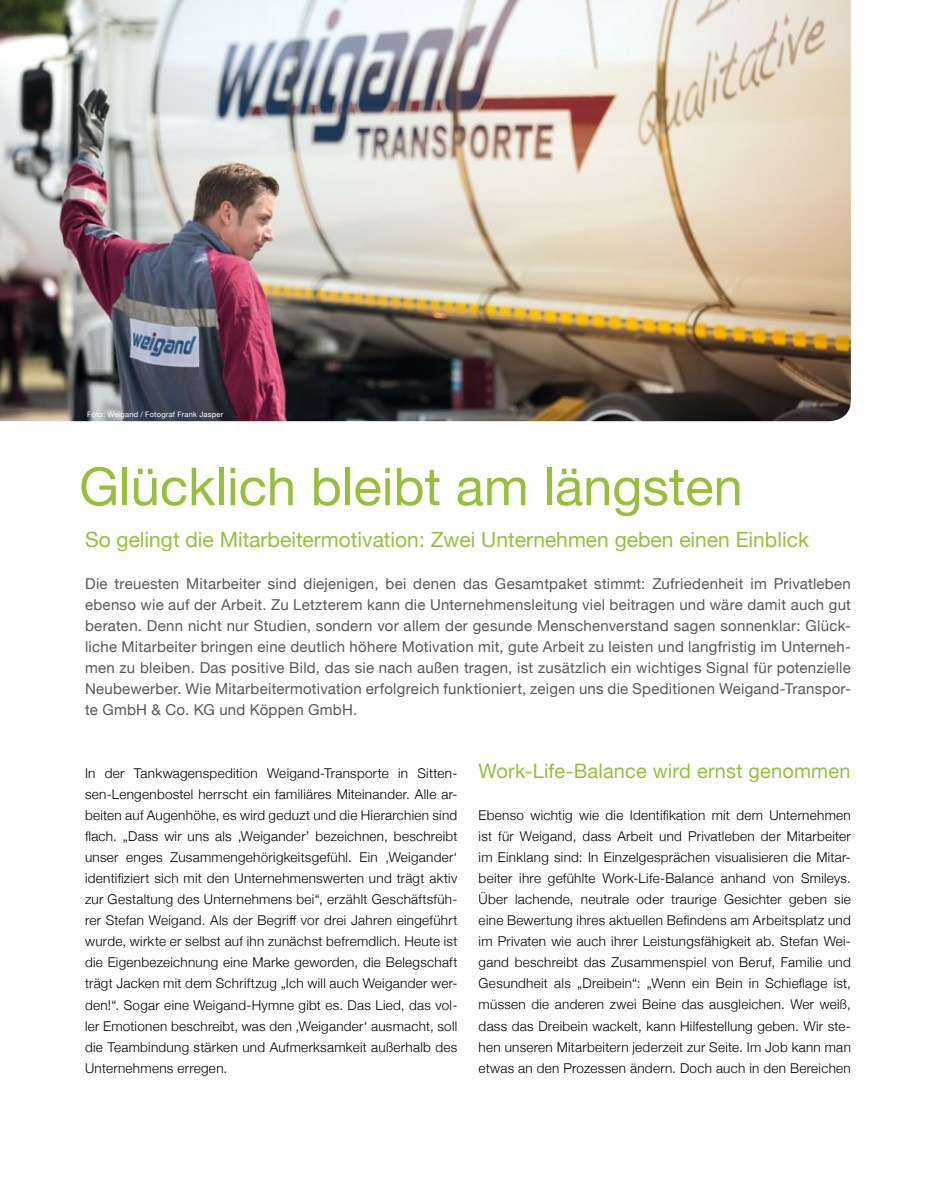
<style>
.page{position:relative;width:936px;height:1191px;background:#fff}
.page>*{position:absolute;margin:0;border:0;box-sizing:border-box;transform-origin:0 0}
.t1{font:52.5px "Helvetica Neue";color:#96c03a}
.t2{font:21px "Helvetica Neue";color:#96c03a}
.t3{font:19.95px "Helvetica Neue";letter-spacing:.01em;color:#96c03a}
.t4{font:15px/21px "Helvetica Neue";letter-spacing:.015em;color:#58585a;text-align:justify}
.t5{font:300 13.5px/21px "Helvetica Neue";letter-spacing:.025em;color:#000;text-align:justify}
.t6{font:7.5px "Helvetica Neue";letter-spacing:.035em;color:#fff}
</style>
<div class="page">
<img style="left:0;top:0;width:850px;height:421px">
<p class="t6" style="left:87px;top:409px;width:138px">Foto: Weigand / Fotograf Frank Jasper</p>
<h1 class="t1" style="left:79px;top:449px;width:665px">Glücklich bleibt am längsten</h1>
<h2 class="t2" style="left:85px;top:524px;width:725px">So gelingt die Mitarbeitermotivation: Zwei Unternehmen geben einen Einblick</h2>
<p class="t4" style="left:85px;top:574px;width:767px">Die treuesten Mitarbeiter sind diejenigen, bei denen das Gesamtpaket stimmt: Zufriedenheit im Privatleben ebenso wie auf der Arbeit. Zu Letzterem kann die Unternehmensleitung viel beitragen und wäre damit auch gut beraten. Denn nicht nur Studien, sondern vor allem der gesunde Menschenverstand sagen sonnenklar: Glück&shy;liche Mitarbeiter bringen eine deutlich höhere Motivation mit, gute Arbeit zu leisten und langfristig im Unterneh&shy;men zu bleiben. Das positive Bild, das sie nach außen tragen, ist zusätzlich ein wichtiges Signal für potenzielle Neubewerber. Wie Mitarbeitermotivation erfolgreich funktioniert, zeigen uns die Speditionen Weigand-Transpor&shy;te GmbH &amp; Co. KG und Köppen GmbH.</p>
<p class="t5" style="left:85px;top:762px;width:374px">In der Tankwagenspedition Weigand-Transporte in Sitten&shy;sen-Lengenbostel herrscht ein familiäres Miteinander. Alle ar&shy;beiten auf Augenhöhe, es wird geduzt und die Hierarchien sind flach. „Dass wir uns als ‚Weigander’ bezeichnen, beschreibt unser enges Zusammengehörigkeitsgefühl. Ein ‚Weigander‘ identifiziert sich mit den Unternehmenswerten und trägt aktiv zur Gestaltung des Unternehmens bei“, erzählt Geschäftsfüh&shy;rer Stefan Weigand. Als der Begriff vor drei Jahren eingeführt wurde, wirkte er selbst auf ihn zunächst befremdlich. Heute ist die Eigenbezeichnung eine Marke geworden, die Belegschaft trägt Jacken mit dem Schriftzug „Ich will auch Weigander wer&shy;den!“. Sogar eine Weigand-Hymne gibt es. Das Lied, das vol&shy;ler Emotionen beschreibt, was den ‚Weigander‘ ausmacht, soll die Teambindung stärken und Aufmerksamkeit außerhalb des Unternehmens erregen.</p>
<h3 class="t3" style="left:478px;top:757px;width:373px">Work-Life-Balance wird ernst genommen</h3>
<p class="t5" style="left:478px;top:804px;width:374px">Ebenso wichtig wie die Identifikation mit dem Unternehmen ist für Weigand, dass Arbeit und Privatleben der Mitarbeiter im Einklang sind: In Einzelgesprächen visualisieren die Mitar&shy;beiter ihre gefühlte Work-Life-Balance anhand von Smileys.<br>Über lachende, neutrale oder traurige Gesichter geben sie eine Bewertung ihres aktuellen Befindens am Arbeitsplatz und im Privaten wie auch ihrer Leistungsfähigkeit ab. Stefan Wei&shy;gand beschreibt das Zusammenspiel von Beruf, Familie und Gesundheit als „Dreibein“: „Wenn ein Bein in Schieflage ist, müssen die anderen zwei Beine das ausgleichen. Wer weiß, dass das Dreibein wackelt, kann Hilfestellung geben. Wir ste&shy;hen unseren Mitarbeitern jederzeit zur Seite. Im Job kann man etwas an den Prozessen ändern. Doch auch in den Bereichen</p>
</div>
